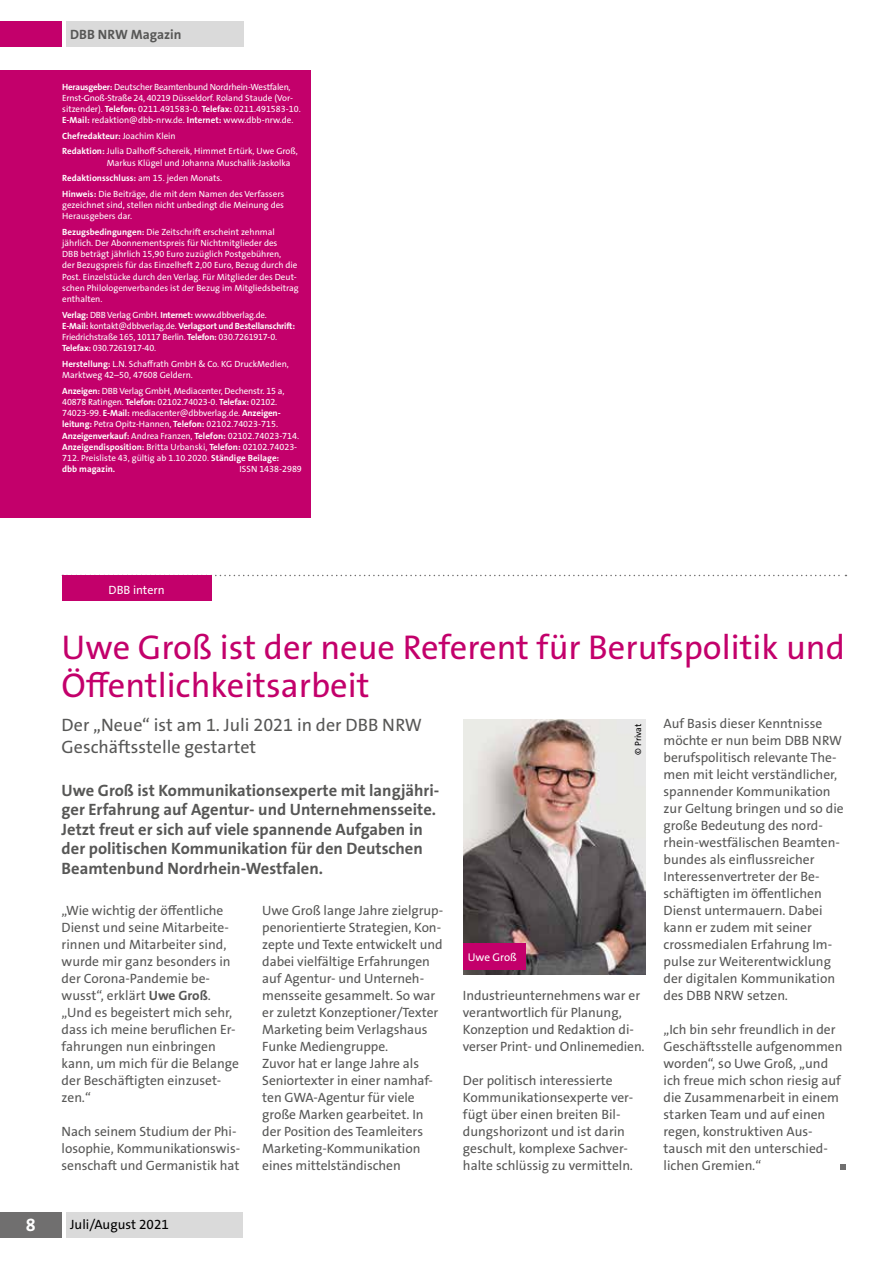
<style>
.page{position:relative;width:893px;height:1263px;background:#fff}
.page>*{position:absolute;margin:0;border:0;box-sizing:border-box;transform-origin:0 0}
.t1{font:34.5px/37.5px "The Sans Os F";color:#c3006b}
.t2{font:18px/22.5px "The Sans Os F";color:#575756}
.t3{font:700 18px "The Sans Os F";color:#fff}
.t4{font:700 16.5px/19.5px "The Sans Os F";color:#575756}
.t5{font:13.5px/17px "The Sans Os F";color:#575756}
.t6{font:13.5px "The Sans Os F";color:#000}
.t7{font:700 13.5px "The Sans Os F";color:#575756}
.t8{font:12px "The Sans Os F";color:#fff}
.t9{font:11.25px "The Sans Os F";color:#fff}
.t10{font:9px/11.2px "The Sans Os F";color:#fff}
.t11{font:9px/11.2px "The Sans Os F";letter-spacing:-.02em;color:#fff}
.t12{font:9px "The Sans Os F";letter-spacing:-.005em;color:#000}
.s1{font-weight:700}
</style>
<div class="page">
<div style="left:0;top:1212px;width:62px;height:25px;background:#706f6f"></div>
<div style="left:66px;top:1212px;width:176px;height:25px;background:#dadada"></div>
<div style="left:66px;top:21px;width:177px;height:26px;background:#dadada"></div>
<div style="left:0;top:21px;width:62px;height:26px;background:#c3006b"></div>
<svg style="left:840px;top:1164px;width:6px;height:6px"></svg>
<img style="left:463px;top:719px;width:182px;height:255px">
<div style="left:463px;top:943px;width:63px;height:26px;background:#c3006b"></div>
<svg style="left:215px;top:575px;width:631px;height:1px"></svg>
<div style="left:62px;top:575px;width:150px;height:25px;background:#c3006b"></div>
<div style="left:0;top:71px;width:310px;height:447px;background:#c3006b"></div>
<p class="t7" style="left:70px;top:25px;width:113px">DBB NRW Magazin</p>
<p class="t11" style="left:62px;top:81px;width:240px"><span class="s1">Herausgeber:</span> Deutscher Beamtenbund Nordrhein-Westfalen, Ernst-Gnoß-Straße 24, 40219 Düsseldorf. Roland Staude (Vor&shy;sitzender). <span class="s1">Telefon:</span> 0211.491583-0. <span class="s1">Telefax:</span> 0211.491583-10.<br><span class="s1">E-Mail:</span> redaktion@dbb-nrw.de. <span class="s1">Internet:</span> www.dbb-nrw.de.</p>
<p class="t10" style="left:62px;top:128px;width:237px;line-height:15.5px"><span class="s1">Chefredakteur:</span> Joachim Klein<br><span class="s1">Redaktion:</span> Julia Dalhoff-Schereik, Himmet Ertürk, Uwe Groß,</p>
<p class="t10" style="left:62px;top:155px;width:230px;line-height:15.5px;text-indent:45px">Markus Klügel und Johanna Muschalik-Jaskolka<br><span class="s1">Redaktionsschluss:</span> am 15. jeden Monats.<br><span class="s1">Hinweis:</span> Die Beiträge, die mit dem Namen des Verfassers</p>
<p class="t10" style="left:62px;top:199px;width:223px">gezeichnet sind, stellen nicht unbedingt die Meinung des<br>Herausgebers dar.</p>
<p class="t10" style="left:62px;top:226px;width:238px"><span class="s1">Bezugsbedingungen:</span> Die Zeitschrift erscheint zehnmal jährlich. Der Abonnementspreis für Nichtmitglieder des<br>DBB beträgt jährlich 15,90 Euro zuzüglich Postgebühren,<br>der Bezugspreis für das Einzelheft 2,00 Euro, Bezug durch die Post. Einzelstücke durch den Verlag. Für Mitglieder des Deut&shy;schen Philologenverbandes ist der Bezug im Mitgliedsbeitrag enthalten.</p>
<p class="t11" style="left:62px;top:309px;width:234px"><span class="s1">Verlag:</span> DBB Verlag GmbH. <span class="s1">Internet:</span> www.dbbverlag.de.<br><span class="s1">E-Mail:</span> kontakt@dbbverlag.de. <span class="s1">Verlagsort und Bestellanschrift:<br></span>Friedrichstraße 165, 10117 Berlin. <span class="s1">Telefon:</span> 030.7261917-0.<br><span class="s1">Telefax:</span> 030.7261917-40.</p>
<p class="t10" style="left:62px;top:358px;width:228px"><span class="s1">Herstellung:</span> L.N. Schaffrath GmbH &amp; Co. KG DruckMedien,<br>Marktweg 42–50, 47608 Geldern.</p>
<p class="t10" style="left:62px;top:385px;width:239px"><span class="s1">Anzeigen:</span> DBB Verlag GmbH, Mediacenter, Dechenstr. 15 a, 40878 Ratingen. <span class="s1">Telefon:</span> 02102.74023-0. <span class="s1">Telefax:</span> 02102.<br>74023-99. <span class="s1">E-Mail:</span> mediacenter@dbbverlag.de. <span class="s1">Anzeigen&shy;leitung:</span> Petra Opitz-Hannen, <span class="s1">Telefon:</span> 02102.74023-715.<br><span class="s1">Anzeigenverkauf:</span> Andrea Franzen, <span class="s1">Telefon:</span> 02102.74023-714.<br><span class="s1">Anzeigendisposition:</span> Britta Urbanski, <span class="s1">Telefon:</span> 02102.74023- 712. Preisliste 43, gültig ab 1.10.2020. <span class="s1">Ständige Beilage:<br>dbb magazin.</span></p>
<p class="t10" style="left:240px;top:464px;width:64px">ISSN 1438-2989</p>
<p class="t8" style="left:109px;top:582px;width:58px">DBB intern</p>
<h1 class="t1" style="left:62px;top:629px;width:785px">Uwe Groß ist der neue Referent für Berufspolitik und<br>Öffentlichkeitsarbeit</h1>
<h2 class="t2" style="left:62px;top:714px;width:362px">Der „Neue“ ist am 1. Juli 2021 in der DBB NRW<br>Geschäftsstelle gestartet</h2>
<p class="t4" style="left:62px;top:781px;width:379px">Uwe Groß ist Kommunikationsexperte mit langjähri&shy;ger Erfahrung auf Agentur- und Unternehmensseite.<br>Jetzt freut er sich auf viele spannende Aufgaben in der politischen Kommunikation für den Deutschen Beamtenbund Nordrhein-Westfalen.</p>
<p class="t5" style="left:62px;top:902px;width:179px">„Wie wichtig der öffentliche<br>Dienst und seine Mitarbeite&shy;rinnen und Mitarbeiter sind, wurde mir ganz besonders in der Corona-Pandemie be&shy;wusst“, erklärt <span class="s1">Uwe Groß</span>. „Und es begeistert mich sehr, dass ich meine beruflichen Er&shy;fahrungen nun einbringen kann, um mich für die Belange der Beschäftigten einzuset&shy;zen.“</p>
<p class="t5" style="left:62px;top:1123px;width:180px">Nach seinem Studium der Phi&shy;losophie, Kommunikationswis&shy;senschaft und Germanistik hat</p>
<p class="t5" style="left:664px;top:715px;width:182px">Auf Basis dieser Kenntnisse möchte er nun beim DBB NRW berufspolitisch relevante The&shy;men mit leicht verständlicher, spannender Kommunikation zur Geltung bringen und so die große Bedeutung des nord&shy;rhein-westfälischen Beamten&shy;bundes als einflussreicher<br>Interessenvertreter der Be&shy;schäftigten im öffentlichen<br>Dienst untermauern. Dabei kann er zudem mit seiner crossmedialen Erfahrung Im&shy;pulse zur Weiterentwicklung der digitalen Kommunikation des DBB NRW setzen.</p>
<p class="t5" style="left:664px;top:1021px;width:180px">„Ich bin sehr freundlich in der<br>Geschäftsstelle aufgenommen worden“, so Uwe Groß, „und ich freue mich schon riesig auf die Zusammenarbeit in einem starken Team und auf einen regen, konstruktiven Aus&shy;tausch mit den unterschied&shy;lichen Gremien.“</p>
<p class="t12" style="left:632px;top:755px;width:33px;rotate:-90deg">© Privat</p>
<p class="t5" style="left:262px;top:902px;width:182px">Uwe Groß lange Jahre zielgrup&shy;penorientierte Strategien, Kon&shy;zepte und Texte entwickelt und dabei vielfältige Erfahrungen auf Agentur- und Unterneh&shy;mensseite gesammelt. So war er zuletzt Konzeptioner/Texter<br>Marketing beim Verlagshaus<br>Funke Mediengruppe.<br>Zuvor hat er lange Jahre als<br>Seniortexter in einer namhaf&shy;ten GWA-Agentur für viele große Marken gearbeitet. In der Position des Teamleiters<br>Marketing-Kommunikation eines mittelständischen</p>
<p class="t9" style="left:468px;top:949px;width:51px">Uwe Groß</p>
<p class="t5" style="left:463px;top:987px;width:183px">Industrieunternehmens war er verantwortlich für Planung,<br>Konzeption und Redaktion di&shy;verser Print- und Onlinemedien.</p>
<p class="t5" style="left:463px;top:1072px;width:172px">Der politisch interessierte<br>Kommunikationsexperte ver&shy;fügt über einen breiten Bil&shy;dungshorizont und ist darin geschult, komplexe Sachver&shy;halte schlüssig zu vermitteln.</p>
<h2 class="t3" style="left:26px;top:1213px;width:11px">8</h2>
<p class="t6" style="left:70px;top:1216px;width:100px">Juli/August 2021</p>
</div>
